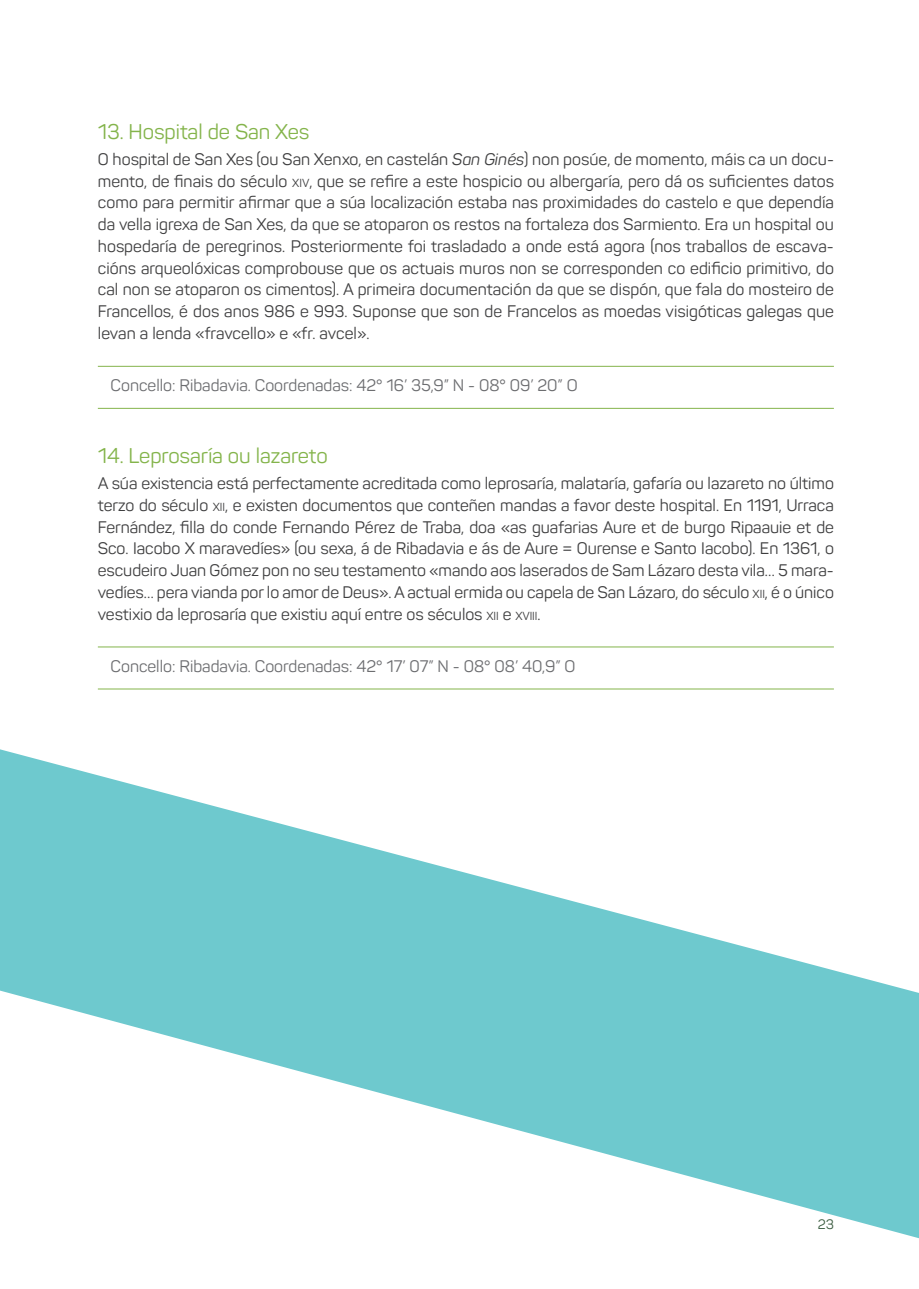
<style>
.page{position:relative;width:919px;height:1289px;background:#fff}
.page>*{position:absolute;margin:0;border:0;box-sizing:border-box;transform-origin:0 0}
.t1{font:21px "Panton";color:#84b44b}
.t2{font:16.5px/21.8px "Panton";color:#3e3e3f;text-align:justify}
.t3{font:16.5px "Panton";color:#6c6d70}
.t4{font:13.5px "Panton";color:#3b5c40}
.s1{font-style:italic}
.s2{font-size:11.55px}
</style>
<div class="page">
<svg style="left:0;top:749px;width:918px;height:489px"></svg>
<hr style="left:98px;top:408px;width:735px;height:1px;background:#84b44b">
<hr style="left:98px;top:366px;width:735px;height:1px;background:#84b44b">
<hr style="left:98px;top:688px;width:735px;height:1px;background:#84b44b">
<hr style="left:98px;top:646px;width:735px;height:1px;background:#84b44b">
<p class="t1" style="left:98px;top:119px;width:213px">13. Hospital de San Xes</p>
<p class="t2" style="left:98px;top:148px;width:737px">O hospital de San Xes (ou San Xenxo, en castelán <span class="s1">San Ginés</span>) non posúe, de momento, máis ca un docu&shy;mento, de finais do século <span class="s2">XIV</span>, que se refire a este hospicio ou albergaría, pero dá os suficientes datos como para permitir afirmar que a súa localización estaba nas proximidades do castelo e que dependía da vella igrexa de San Xes, da que se atoparon os restos na fortaleza dos Sarmiento. Era un hospital ou hospedaría de peregrinos. Posteriormente foi trasladado a onde está agora (nos traballos de escava&shy;cións arqueolóxicas comprobouse que os actuais muros non se corresponden co edificio primitivo, do cal non se atoparon os cimentos). A primeira documentación da que se dispón, que fala do mosteiro de Francellos, é dos anos 986 e 993. Suponse que son de Francelos as moedas visigóticas galegas que levan a lenda «fravcello» e «fr. avcel».</p>
<p class="t3" style="left:111px;top:375px;width:468px">Concello: Ribadavia. Coordenadas: 42° 16’ 35,9” N - 08° 09’ 20” O</p>
<p class="t1" style="left:98px;top:443px;width:231px">14. Leprosaría ou lazareto</p>
<p class="t2" style="left:98px;top:472px;width:737px">A súa existencia está perfectamente acreditada como leprosaría, malataría, gafaría ou lazareto no último terzo do século <span class="s2">XII</span>, e existen documentos que conteñen mandas a favor deste hospital. En 1191, Urraca Fernández, filla do conde Fernando Pérez de Traba, doa «as guafarias Aure et de burgo Ripaauie et de Sco. Iacobo X maravedíes» (ou sexa, á de Ribadavia e ás de Aure = Ourense e Santo Iacobo). En 1361, o escudeiro Juan Gómez pon no seu testamento «mando aos laserados de Sam Lázaro desta vila… 5 mara&shy;vedíes… pera vianda por lo amor de Deus». A actual ermida ou capela de San Lázaro, do século <span class="s2">XII</span>, é o único vestixio da leprosaría que existiu aquí entre os séculos <span class="s2">XII</span> e <span class="s2">XVIII</span>.</p>
<p class="t3" style="left:111px;top:656px;width:466px">Concello: Ribadavia. Coordenadas: 42° 17’ 07” N - 08° 08’ 40,9” O</p>
<p class="t4" style="left:817px;top:1216px;width:18px">23</p>
</div>
